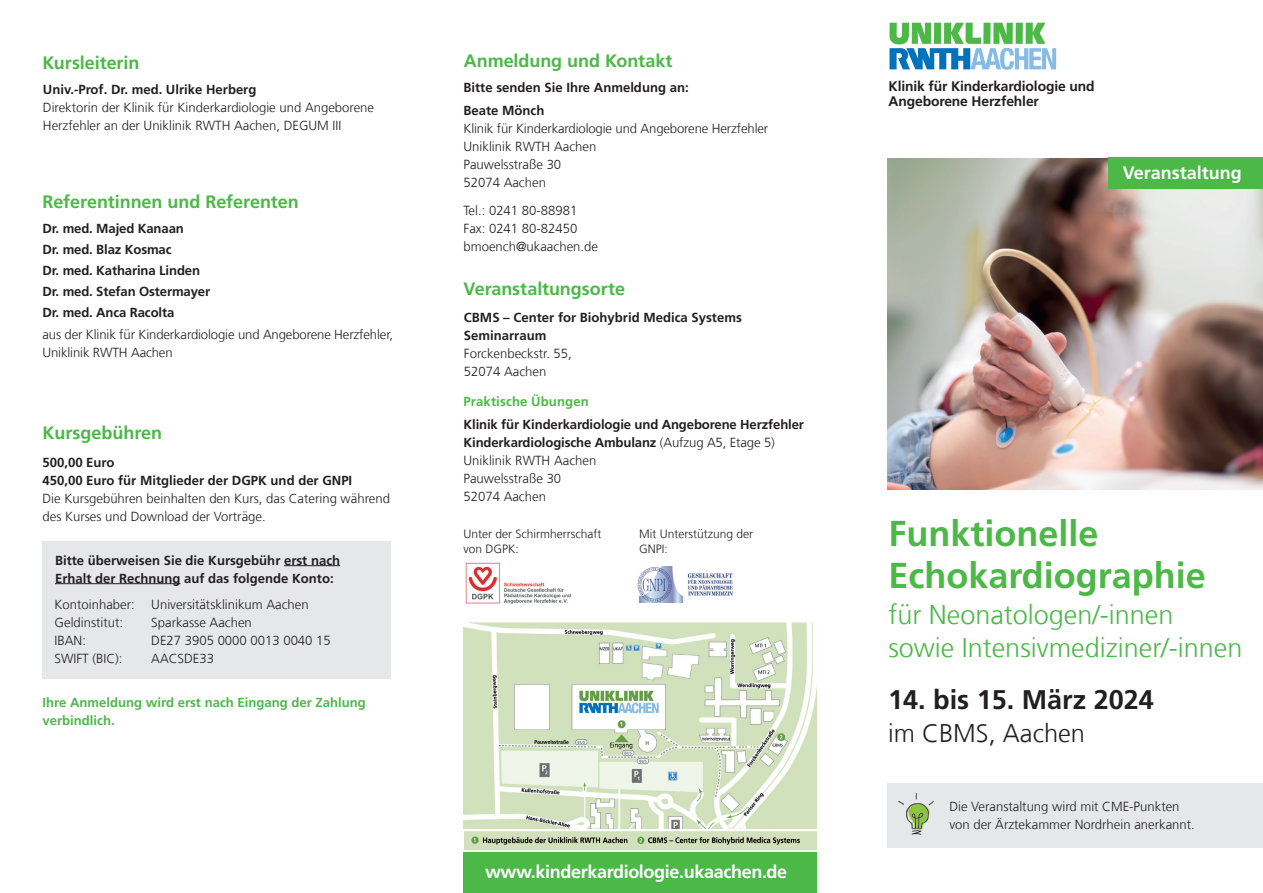
<style>
.page{position:relative;width:1263px;height:893px;background:#fff}
.page>*{position:absolute;margin:0;border:0;box-sizing:border-box;transform-origin:0 0}
.t1{font:700 36px/42px "Frutiger LT Com";color:#4cb848}
.t2{font:300 27px/33px "Frutiger LT Com";color:#4cb848}
.t3{font:700 27px "Frutiger LT Com";color:#231f20}
.t4{font:300 25.5px "Frutiger LT Com";color:#231f20}
.t5{font:700 18px "Frutiger LT Com";letter-spacing:-.005em;color:#4cb848}
.t6{font:700 18px "Frutiger LT Com";letter-spacing:-.02em;color:#fff}
.t7{font:700 18px "Frutiger LT Com";color:#fff}
.t8{font:700 13.8px/15px "Frutiger LT Com";letter-spacing:-.01em;color:#231f20}
.t9{font:300 13.2px/18px "Frutiger LT Com";color:#231f20}
.t10{font:700 13.2px/18px "Frutiger LT Com";color:#231f20}
.t11{font:700 13.2px/18px "Frutiger LT Com";color:#4cb848}
.t12{font:300 12px/14.4px "Frutiger LT Com";color:#231f20}
.s1{font-weight:300}
</style>
<div class="page">
<img style="left:888px;top:158px;width:375px;height:331px">
<div style="left:1108px;top:158px;width:155px;height:31px;background:#4cb848"></div>
<svg style="left:889px;top:23px;width:167px;height:47px"></svg>
<div style="left:888px;top:783px;width:375px;height:64px;background:#e6e7e9"></div>
<svg style="left:898px;top:793px;width:36px;height:42px"></svg>
<div style="left:43px;top:541px;width:348px;height:137px;background:#e6e7e9"></div>
<hr style="left:284px;top:565px;width:56px;height:1px;background:#231f20">
<hr style="left:55px;top:583px;width:125px;height:1px;background:#231f20">
<img style="left:465px;top:562px;width:106px;height:42px">
<img style="left:638px;top:566px;width:95px;height:37px">
<div style="left:464px;top:852px;width:353px;height:41px;background:#4cb848"></div>
<img style="left:463px;top:622px;width:353px;height:206px">
<img style="left:464px;top:831px;width:353px;height:18px">
<h3 class="t5" style="left:43px;top:53px;width:98px">Kursleiterin</h3>
<p class="t10" style="left:43px;top:80px;width:215px">Univ.-Prof. Dr. med. Ulrike Herberg</p>
<p class="t9" style="left:43px;top:98px;width:333px">Direktorin der Klinik für Kinderkardiologie und Angeborene<br>Herzfehler an der Uniklinik RWTH Aachen, DEGUM III</p>
<h3 class="t5" style="left:43px;top:191px;width:258px">Referentinnen und Referenten</h3>
<p class="t10" style="left:43px;top:218px;width:169px;line-height:21px">Dr. med. Majed Kanaan<br>Dr. med. Blaz Kosmac<br>Dr. med. Katharina Linden<br>Dr. med. Stefan Ostermayer<br>Dr. med. Anca Racolta</p>
<p class="t9" style="left:43px;top:326px;width:352px">aus der Klinik für Kinderkardiologie und Angeborene Herzfehler,<br>Uniklinik RWTH Aachen</p>
<h3 class="t5" style="left:43px;top:422px;width:121px">Kursgebühren</h3>
<p class="t10" style="left:43px;top:453px;width:311px">500,00 Euro<br>450,00 Euro für Mitglieder der DGPK und der GNPI</p>
<p class="t9" style="left:43px;top:489px;width:349px">Die Kursgebühren beinhalten den Kurs, das Catering während des Kurses und Download der Vorträge.</p>
<p class="t10" style="left:55px;top:551px;width:287px">Bitte überweisen Sie die Kursgebühr erst nach<br>Erhalt der Rechnung auf das folgende Konto:</p>
<p class="t9" style="left:55px;top:596px;width:82px">Kontoinhaber:</p>
<p class="t9" style="left:151px;top:596px;width:159px">Universitätsklinikum Aachen</p>
<p class="t9" style="left:55px;top:614px;width:70px">Geldinstitut:</p>
<p class="t9" style="left:151px;top:614px;width:102px">Sparkasse Aachen</p>
<p class="t9" style="left:55px;top:632px;width:33px">IBAN:</p>
<p class="t9" style="left:151px;top:632px;width:181px">DE27 3905 0000 0013 0040 15</p>
<p class="t9" style="left:55px;top:650px;width:69px">SWIFT (BIC):</p>
<p class="t9" style="left:151px;top:650px;width:64px">AACSDE33</p>
<p class="t11" style="left:43px;top:693px;width:325px">Ihre Anmeldung wird erst nach Eingang der Zahlung verbindlich.</p>
<h3 class="t5" style="left:464px;top:51px;width:210px">Anmeldung und Kontakt</h3>
<p class="t10" style="left:463px;top:76px;width:227px;line-height:22.5px">Bitte senden Sie Ihre Anmeldung an:<br>Beate Mönch</p>
<p class="t9" style="left:463px;top:119px;width:306px">Klinik für Kinderkardiologie und Angeborene Herzfehler<br>Uniklinik RWTH Aachen<br>Pauwelsstraße 30<br>52074 Aachen</p>
<p class="t9" style="left:463px;top:202px;width:136px">Tel.: 0241 80-88981<br>Fax: 0241 80-82450 bmoench@ukaachen.de</p>
<h3 class="t5" style="left:463px;top:279px;width:163px">Veranstaltungsorte</h3>
<p class="t10" style="left:464px;top:308px;width:279px">CBMS – Center for Biohybrid Medica Systems<br>Seminarraum</p>
<p class="t9" style="left:464px;top:344px;width:109px">Forckenbeckstr. 55,<br>52074 Aachen</p>
<p class="t11" style="left:463px;top:393px;width:127px">Praktische Übungen</p>
<p class="t10" style="left:463px;top:415px;width:342px">Klinik für Kinderkardiologie und Angeborene Herzfehler<br>Kinderkardiologische Ambulanz <span class="s1">(Aufzug A5, Etage 5)<br>Uniklinik RWTH Aachen<br>Pauwelsstraße 30<br>52074 Aachen</span></p>
<p class="t12" style="left:463px;top:527px;width:139px">Unter der Schirmherrschaft von DGPK:</p>
<p class="t12" style="left:639px;top:527px;width:116px">Mit Unterstützung der<br>GNPI:</p>
<h3 class="t6" style="left:485px;top:861px;width:304px">www.kinderkardiologie.ukaachen.de</h3>
<p class="t8" style="left:888px;top:79px;width:207px">Klinik für Kinderkardiologie und<br>Angeborene Herzfehler</p>
<h3 class="t7" style="left:1123px;top:162px;width:121px">Veranstaltung</h3>
<h1 class="t1" style="left:888px;top:513px;width:319px">Funktionelle<br>Echokardiographie</h1>
<h2 class="t2" style="left:888px;top:599px;width:355px">für Neonatologen/-innen sowie Intensivmediziner/-innen</h2>
<h2 class="t3" style="left:888px;top:684px;width:267px">14. bis 15. März 2024</h2>
<h3 class="t4" style="left:888px;top:719px;width:198px">im CBMS, Aachen</h3>
<p class="t9" style="left:949px;top:797px;width:247px">Die Veranstaltung wird mit CME-Punkten von der Ärztekammer Nordrhein anerkannt.</p>
</div>
